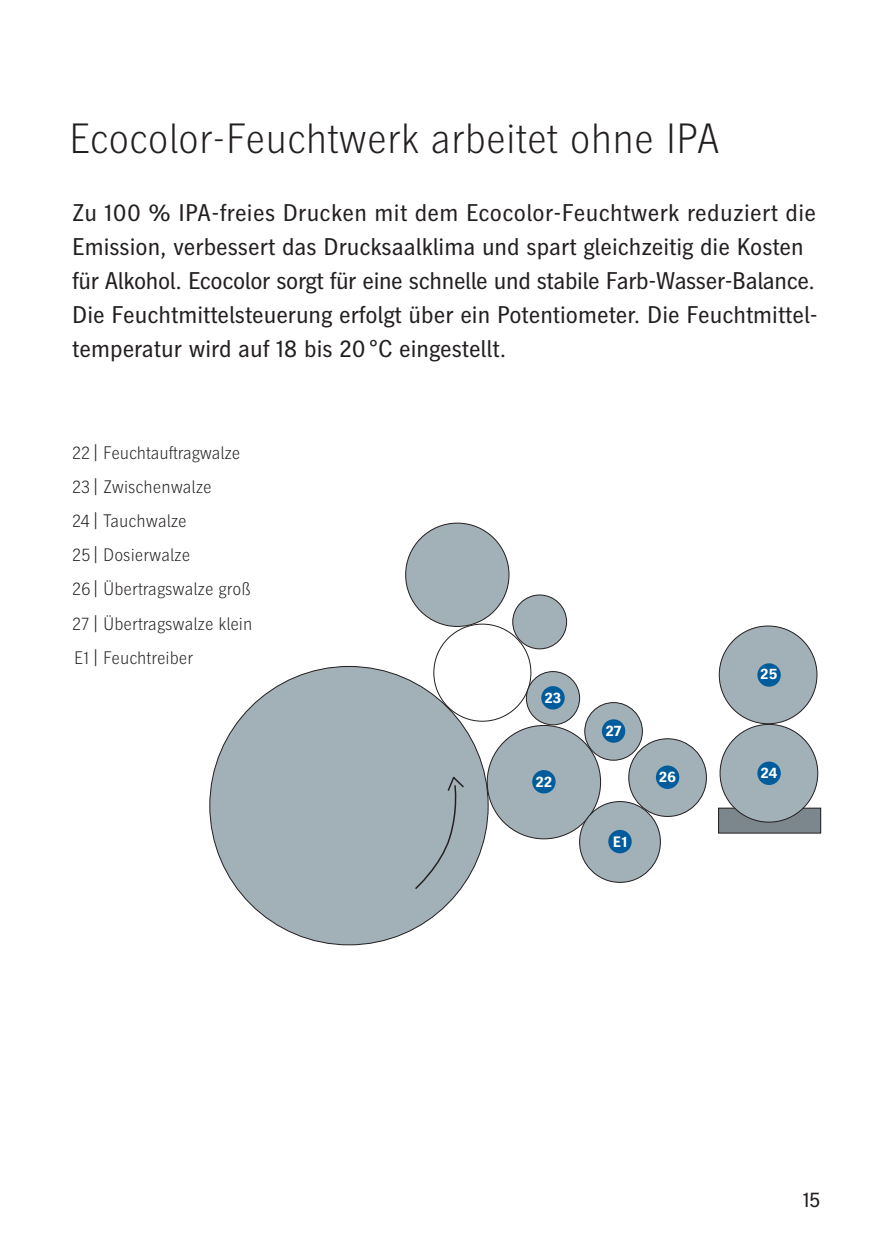
<style>
.page{position:relative;width:893px;height:1259px;background:#fff}
.page>*{position:absolute;margin:0;border:0;box-sizing:border-box;transform-origin:0 0}
.t1{font:300 42px "Heidelberg Gothic Ml";color:#231f20}
.t2{font:24px/33.9px "Heidelberg Gothic Ml";color:#231f20}
.t3{font:21px "Heidelberg Gothic Ml";color:#231f20}
.t4{font:300 18px/33.9px "Heidelberg Gothic Ml";color:#231f20}
.t5{font:700 15px "Heidelberg Gothic Ml";letter-spacing:-.01em;color:#fff}
</style>
<div class="page">
<div style="left:719px;top:808px;width:102px;height:25px;background:#7b878d"></div>
<div style="left:718px;top:807px;width:103px;height:26px;border:1px solid #231f20"></div>
<div style="left:406px;top:523px;width:103px;height:103px;background:#a2b0b7;border-radius:50%"></div>
<div style="left:513px;top:595px;width:54px;height:54px;background:#a2b0b7;border-radius:50%"></div>
<div style="left:512px;top:594px;width:55px;height:55px;border:1px solid #231f20;border-radius:50%"></div>
<div style="left:526px;top:671px;width:54px;height:54px;background:#a2b0b7;border-radius:50%"></div>
<div style="left:526px;top:671px;width:54px;height:54px;border:1px solid #231f20;border-radius:50%"></div>
<div style="left:487px;top:725px;width:114px;height:114px;background:#a2b0b7;border-radius:50%"></div>
<div style="left:585px;top:702px;width:57px;height:58px;background:#a2b0b7;border-radius:50%"></div>
<div style="left:584px;top:702px;width:59px;height:58px;border:1px solid #231f20;border-radius:50%"></div>
<div style="left:629px;top:739px;width:77px;height:77px;background:#a2b0b7;border-radius:50%"></div>
<div style="left:628px;top:738px;width:79px;height:79px;border:1px solid #231f20;border-radius:50%"></div>
<div style="left:580px;top:801px;width:80px;height:81px;background:#a2b0b7;border-radius:50%"></div>
<div style="left:579px;top:801px;width:82px;height:82px;border:1px solid #231f20;border-radius:50%"></div>
<div style="left:719px;top:626px;width:98px;height:97px;background:#a2b0b7;border-radius:50%"></div>
<div style="left:720px;top:724px;width:98px;height:98px;background:#a2b0b7;border-radius:50%"></div>
<div style="left:210px;top:666px;width:278px;height:279px;background:#a2b0b7;border-radius:50%"></div>
<svg style="left:415px;top:777px;width:50px;height:113px"></svg>
<div style="left:532px;top:770px;width:24px;height:23px;background:#005c9b;border-radius:50%"></div>
<div style="left:541px;top:686px;width:24px;height:23px;background:#005c9b;border-radius:50%"></div>
<div style="left:602px;top:719px;width:23px;height:23px;background:#005c9b;border-radius:50%"></div>
<div style="left:656px;top:765px;width:23px;height:24px;background:#005c9b;border-radius:50%"></div>
<div style="left:608px;top:830px;width:24px;height:23px;background:#005c9b;border-radius:50%"></div>
<div style="left:757px;top:761px;width:24px;height:24px;background:#005c9b;border-radius:50%"></div>
<div style="left:757px;top:663px;width:24px;height:23px;background:#005c9b;border-radius:50%"></div>
<h1 class="t1" style="left:69px;top:115px;width:652px">Ecocolor-Feuchtwerk arbeitet ohne IPA</h1>
<p class="t2" style="left:72px;top:196px;width:747px">Zu 100 % IPA-freies Drucken mit dem Ecocolor-Feuchtwerk reduziert die Emission, verbessert das Drucksaalklima und spart gleichzeitig die Kosten für Alkohol. Ecocolor sorgt für eine schnelle und stabile Farb-Wasser-Balance.<br>Die Feuchtmittelsteuerung erfolgt über ein Potentiometer. Die Feuchtmittel&shy;temperatur wird auf 18 bis 20°C eingestellt.</p>
<p class="t4" style="left:72px;top:436px;width:182px">22 | Feuchtauftragwalze<br>23 | Zwischenwalze<br>24 | Tauchwalze<br>25 | Dosierwalze<br>26 | Übertragswalze groß<br>27 | Übertragswalze klein<br>E1 | Feuchtreiber</p>
<p class="t5" style="left:544px;top:689px;width:19px">23</p>
<p class="t5" style="left:536px;top:773px;width:18px">22</p>
<p class="t5" style="left:606px;top:722px;width:18px">27</p>
<p class="t5" style="left:613px;top:833px;width:16px">E1</p>
<p class="t5" style="left:659px;top:769px;width:19px">26</p>
<p class="t5" style="left:760px;top:665px;width:19px">25</p>
<p class="t5" style="left:760px;top:764px;width:18px">24</p>
<p class="t3" style="left:803px;top:1188px;width:19px">15</p>
</div>
